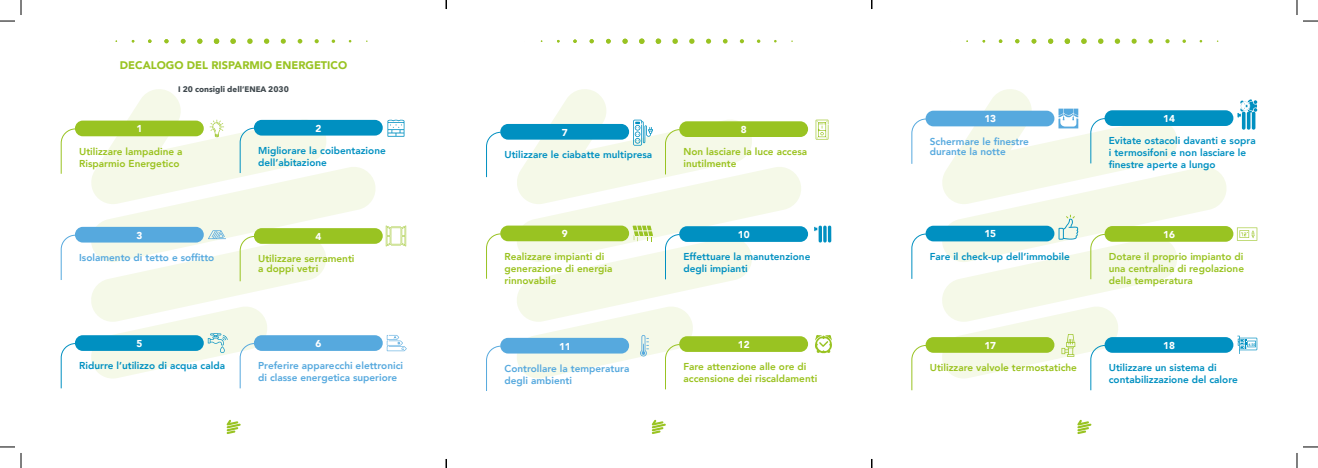
<style>
.page{position:relative;width:1318px;height:468px;background:#fff}
.page>*{position:absolute;margin:0;border:0;box-sizing:border-box;transform-origin:0 0}
.t1{font:900 11px "Avenir";color:#99c322}
.t2{font:800 10px/12px "Avenir";color:#0090c1}
.t3{font:800 10px/12px "Avenir";color:#9ac21e}
.t4{font:800 10px/12px "Avenir";color:#56a9de}
.t5{font:800 10px/12px "Avenir";color:#99c322;text-align:justify}
.t6{font:900 10px "Avenir";color:#fff}
.t7{font:700 8px "Avenir Next";color:#3f484d}
.t8{font:600 3.8px "Gill Sans";color:#0090c1}
</style>
<div class="page">
<svg style="left:90px;top:89px;width:286px;height:289px;fill:#f5f9e8"></svg>
<svg style="left:941px;top:89px;width:286px;height:289px;fill:#f5f9e8"></svg>
<svg style="left:516px;top:89px;width:286px;height:289px;fill:#f5f9e8"></svg>
<svg style="left:210px;top:119px;width:14px;height:18px"></svg>
<svg style="left:60px;top:128px;width:16px;height:46px"></svg>
<div style="left:75px;top:120px;width:129px;height:16px;background:#99c322;border-radius:8px"></div>
<svg style="left:239px;top:127px;width:16px;height:47px"></svg>
<div style="left:254px;top:120px;width:129px;height:15px;background:#0090c1;border-radius:8px"></div>
<svg style="left:387px;top:119px;width:17px;height:17px"></svg>
<svg style="left:60px;top:234px;width:16px;height:46px"></svg>
<div style="left:75px;top:226px;width:129px;height:16px;background:#56a9de;border-radius:8px"></div>
<svg style="left:208px;top:230px;width:18px;height:9px"></svg>
<svg style="left:239px;top:235px;width:16px;height:47px"></svg>
<div style="left:254px;top:228px;width:129px;height:15px;background:#99c322;border-radius:8px"></div>
<svg style="left:386px;top:225px;width:20px;height:21px"></svg>
<svg style="left:60px;top:343px;width:16px;height:46px"></svg>
<div style="left:75px;top:335px;width:129px;height:15px;background:#0090c1;border-radius:8px"></div>
<svg style="left:208px;top:333px;width:20px;height:19px"></svg>
<svg style="left:239px;top:342px;width:16px;height:47px"></svg>
<div style="left:254px;top:335px;width:129px;height:15px;background:#56a9de;border-radius:8px"></div>
<svg style="left:387px;top:335px;width:20px;height:16px"></svg>
<svg style="left:486px;top:131px;width:16px;height:47px"></svg>
<div style="left:500px;top:124px;width:129px;height:15px;background:#0090c1;border-radius:8px"></div>
<svg style="left:633px;top:119px;width:20px;height:26px"></svg>
<svg style="left:664px;top:128px;width:16px;height:47px"></svg>
<div style="left:679px;top:121px;width:129px;height:16px;background:#99c322;border-radius:8px"></div>
<svg style="left:815px;top:119px;width:13px;height:20px"></svg>
<svg style="left:486px;top:233px;width:15px;height:46px"></svg>
<div style="left:500px;top:225px;width:129px;height:16px;background:#99c322;border-radius:8px"></div>
<svg style="left:632px;top:225px;width:21px;height:16px"></svg>
<svg style="left:664px;top:343px;width:16px;height:47px"></svg>
<div style="left:679px;top:336px;width:129px;height:15px;background:#99c322;border-radius:8px"></div>
<svg style="left:815px;top:335px;width:17px;height:18px"></svg>
<svg style="left:486px;top:345px;width:16px;height:46px"></svg>
<div style="left:500px;top:337px;width:129px;height:16px;background:#56a9de;border-radius:8px"></div>
<svg style="left:640px;top:334px;width:9px;height:22px"></svg>
<svg style="left:664px;top:233px;width:16px;height:47px"></svg>
<div style="left:679px;top:226px;width:129px;height:15px;background:#0090c1;border-radius:8px"></div>
<svg style="left:814px;top:225px;width:17px;height:17px"></svg>
<svg style="left:911px;top:233px;width:14px;height:46px"></svg>
<div style="left:925px;top:225px;width:129px;height:16px;background:#0090c1;border-radius:8px"></div>
<svg style="left:1058px;top:214px;width:20px;height:25px"></svg>
<svg style="left:1089px;top:117px;width:17px;height:47px"></svg>
<div style="left:1104px;top:110px;width:129px;height:16px;background:#0090c1;border-radius:8px"></div>
<svg style="left:1237px;top:99px;width:20px;height:30px"></svg>
<svg style="left:911px;top:118px;width:14px;height:46px"></svg>
<div style="left:925px;top:110px;width:129px;height:16px;background:#56a9de;border-radius:8px"></div>
<svg style="left:1058px;top:108px;width:20px;height:20px"></svg>
<svg style="left:1089px;top:233px;width:17px;height:47px"></svg>
<div style="left:1104px;top:226px;width:129px;height:15px;background:#99c322;border-radius:8px"></div>
<svg style="left:1237px;top:227px;width:20px;height:13px"></svg>
<svg style="left:1089px;top:344px;width:17px;height:47px"></svg>
<div style="left:1104px;top:337px;width:129px;height:15px;background:#0090c1;border-radius:8px"></div>
<svg style="left:1237px;top:335px;width:20px;height:18px"></svg>
<svg style="left:911px;top:345px;width:16px;height:46px"></svg>
<div style="left:925px;top:337px;width:129px;height:15px;background:#99c322;border-radius:8px"></div>
<svg style="left:1061px;top:333px;width:14px;height:23px"></svg>
<svg style="left:1077px;top:419px;width:14px;height:14px"></svg>
<svg style="left:227px;top:419px;width:14px;height:14px"></svg>
<svg style="left:652px;top:419px;width:14px;height:14px"></svg>
<svg style="left:672px;top:38px;width:6px;height:6px"></svg>
<svg style="left:689px;top:38px;width:5px;height:6px"></svg>
<svg style="left:706px;top:39px;width:5px;height:5px"></svg>
<svg style="left:723px;top:39px;width:4px;height:4px"></svg>
<svg style="left:740px;top:39px;width:4px;height:4px"></svg>
<svg style="left:757px;top:39px;width:3px;height:4px"></svg>
<svg style="left:573px;top:39px;width:4px;height:4px"></svg>
<svg style="left:589px;top:39px;width:5px;height:4px"></svg>
<svg style="left:606px;top:39px;width:5px;height:4px"></svg>
<svg style="left:622px;top:39px;width:5px;height:5px"></svg>
<svg style="left:639px;top:38px;width:5px;height:6px"></svg>
<svg style="left:656px;top:38px;width:5px;height:6px"></svg>
<svg style="left:1098px;top:38px;width:5px;height:6px"></svg>
<svg style="left:1114px;top:38px;width:6px;height:6px"></svg>
<svg style="left:1131px;top:39px;width:5px;height:5px"></svg>
<svg style="left:1148px;top:39px;width:5px;height:4px"></svg>
<svg style="left:1165px;top:39px;width:4px;height:4px"></svg>
<svg style="left:1182px;top:39px;width:4px;height:4px"></svg>
<svg style="left:999px;top:39px;width:3px;height:4px"></svg>
<svg style="left:1015px;top:39px;width:4px;height:4px"></svg>
<svg style="left:1031px;top:39px;width:5px;height:4px"></svg>
<svg style="left:1048px;top:39px;width:5px;height:5px"></svg>
<svg style="left:1064px;top:38px;width:6px;height:6px"></svg>
<svg style="left:1081px;top:38px;width:5px;height:6px"></svg>
<svg style="left:247px;top:38px;width:6px;height:6px"></svg>
<svg style="left:264px;top:38px;width:5px;height:6px"></svg>
<svg style="left:281px;top:39px;width:5px;height:5px"></svg>
<svg style="left:298px;top:39px;width:4px;height:4px"></svg>
<svg style="left:314px;top:39px;width:5px;height:4px"></svg>
<svg style="left:332px;top:39px;width:3px;height:4px"></svg>
<svg style="left:148px;top:39px;width:3px;height:4px"></svg>
<svg style="left:164px;top:39px;width:5px;height:4px"></svg>
<svg style="left:181px;top:39px;width:4px;height:4px"></svg>
<svg style="left:197px;top:39px;width:5px;height:5px"></svg>
<svg style="left:214px;top:38px;width:5px;height:6px"></svg>
<svg style="left:230px;top:38px;width:6px;height:6px"></svg>
<svg style="left:1303px;top:20px;width:15px;height:2px"></svg>
<svg style="left:1303px;top:446px;width:15px;height:1px"></svg>
<svg style="left:0;top:0;width:22px;height:22px"></svg>
<svg style="left:0;top:446px;width:22px;height:21px"></svg>
<svg style="left:1296px;top:0;width:1px;height:15px"></svg>
<svg style="left:1296px;top:453px;width:1px;height:14px"></svg>
<p class="t1" style="left:120px;top:56px;width:229px">DECALOGO DEL RISPARMIO ENERGETICO</p>
<p class="t7" style="left:178px;top:82px;width:112px">I 20 consigli dell’ENEA 2030</p>
<p class="t6" style="left:137px;top:120px;width:7px">1</p>
<p class="t3" style="left:79px;top:145px;width:105px">Utilizzare lampadine a<br>Risparmio Energetico</p>
<p class="t6" style="left:316px;top:119px;width:7px">2</p>
<p class="t2" style="left:258px;top:144px;width:129px">Migliorare la coibentazione dell’abitazione</p>
<p class="t6" style="left:562px;top:123px;width:7px">7</p>
<p class="t2" style="left:504px;top:148px;width:149px">Utilizzare le ciabatte multipresa</p>
<p class="t6" style="left:741px;top:121px;width:7px">8</p>
<p class="t3" style="left:683px;top:146px;width:125px">Non lasciare la luce accesa inutilmente</p>
<p class="t6" style="left:984px;top:110px;width:13px">13</p>
<p class="t4" style="left:930px;top:135px;width:101px">Schermare le finestre</p>
<p class="t4" style="left:930px;top:145px;width:77px">durante la notte</p>
<p class="t6" style="left:1163px;top:110px;width:13px">14</p>
<p class="t2" style="left:1108px;top:135px;width:148px">Evitate ostacoli davanti e sopra i termosifoni e non lasciare le finestre aperte a lungo</p>
<p class="t6" style="left:137px;top:226px;width:7px">3</p>
<p class="t6" style="left:316px;top:227px;width:7px">4</p>
<p class="t6" style="left:562px;top:225px;width:7px">9</p>
<p class="t6" style="left:738px;top:226px;width:13px">10</p>
<p class="t6" style="left:984px;top:225px;width:13px">15</p>
<p class="t6" style="left:1163px;top:225px;width:13px">16</p>
<p class="t4" style="left:79px;top:251px;width:137px">Isolamento di tetto e soffitto</p>
<p class="t3" style="left:258px;top:252px;width:98px">Utilizzare serramenti</p>
<p class="t3" style="left:258px;top:262px;width:62px">a doppi vetri</p>
<p class="t3" style="left:504px;top:250px;width:109px">Realizzare impianti di generazione di energia rinnovabile</p>
<p class="t2" style="left:683px;top:250px;width:128px">Effettuare la manutenzione degli impianti</p>
<p class="t2" style="left:930px;top:250px;width:141px">Fare il check-up dell’immobile</p>
<p class="t5" style="left:1108px;top:250px;width:137px">Dotare il proprio impianto di una centralina di regolazione della temperatura</p>
<p class="t6" style="left:137px;top:334px;width:7px">5</p>
<p class="t6" style="left:316px;top:334px;width:7px">6</p>
<p class="t6" style="left:559px;top:337px;width:13px">11</p>
<p class="t6" style="left:738px;top:335px;width:13px">12</p>
<p class="t6" style="left:984px;top:336px;width:13px">17</p>
<p class="t6" style="left:1163px;top:336px;width:13px">18</p>
<p class="t8" style="left:1248px;top:342px;width:9px">4.50</p>
<p class="t2" style="left:79px;top:359px;width:147px">Ridurre l’utilizzo di acqua calda</p>
<p class="t4" style="left:258px;top:359px;width:146px">Preferire apparecchi elettronici di classe energetica superiore</p>
<p class="t4" style="left:504px;top:362px;width:126px">Controllare la temperatura degli ambienti</p>
<p class="t3" style="left:683px;top:360px;width:135px">Fare attenzione alle ore di accensione dei riscaldamenti</p>
<p class="t3" style="left:930px;top:361px;width:149px">Utilizzare valvole termostatiche</p>
<p class="t2" style="left:1108px;top:361px;width:130px">Utilizzare un sistema di contabilizzazione del calore</p>
</div>
